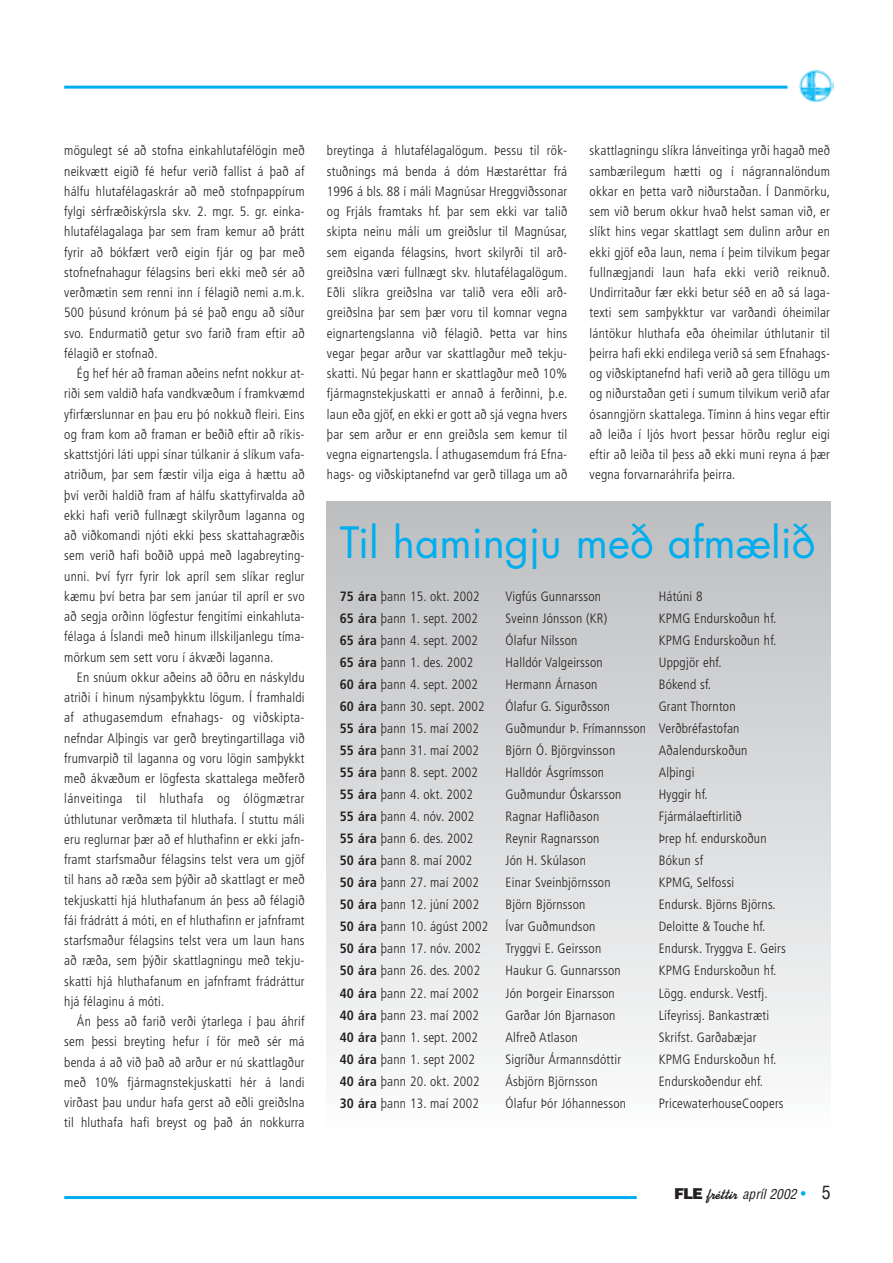
<style>
.page{position:relative;width:893px;height:1263px;background:#fff}
.page>*{position:absolute;margin:0;border:0;box-sizing:border-box;transform-origin:0 0}
.t1{font:42px "Futura";color:#00aeef}
.t2{font:300 condensed 13.5px/20.2px "Frutiger";letter-spacing:.015em;color:#231f20;text-align:justify}
.t3{font:italic condensed 13.5px "Helvetica";color:#231f20}
.s1{font-weight:700}
.s2{font-weight:900;font-style:normal;font-stretch:normal;font-size:15px}
.s3{font-family:"Koffee D";font-weight:700;font-style:normal;font-stretch:normal;font-size:15px}
.s4{font-style:normal;font-size:15px;color:#00aeef}
.s5{font-style:normal;font-size:18px}
</style>
<div class="page">
<hr style="left:64px;top:86px;width:723px;height:3px;background:#00aeef">
<hr style="left:64px;top:1196px;width:572px;height:3px;background:#00aeef">
<img style="left:798px;top:70px;width:35px;height:33px">
<div style="left:327px;top:502px;width:503px;height:625px;background:linear-gradient(to bottom,#bcbec0,#fbfcfc)"></div>
<p class="t2" style="left:64px;top:142px;width:242px">mögulegt sé að stofna einkahlutafélögin með neikvætt eigið fé hefur verið fallist á það af hálfu hlutafélagaskrár að með stofnpappírum fylgi sérfræðiskýrsla skv. 2. mgr. 5. gr. einka&shy;hlutafélagalaga þar sem fram kemur að þrátt fyrir að bókfært verð eigin fjár og þar með stofnefnahagur félagsins beri ekki með sér að verðmætin sem renni inn í félagið nemi a.m.k.<br>500 þúsund krónum þá sé það engu að síður svo. Endurmatið getur svo farið fram eftir að félagið er stofnað.</p>
<p class="t2" style="left:64px;top:364px;width:242px;text-indent:13px">Ég hef hér að framan aðeins nefnt nokkur at&shy;riði sem valdið hafa vandkvæðum í framkvæmd yfirfærslunnar en þau eru þó nokkuð fleiri. Eins og fram kom að framan er beðið eftir að ríkis&shy;skattstjóri láti uppi sínar túlkanir á slíkum vafa&shy;atriðum, þar sem fæstir vilja eiga á hættu að því verði haldið fram af hálfu skattyfirvalda að ekki hafi verið fullnægt skilyrðum laganna og að viðkomandi njóti ekki þess skattahagræðis sem verið hafi boðið uppá með lagabreyting&shy;unni. Því fyrr fyrir lok apríl sem slíkar reglur kæmu því betra þar sem janúar til apríl er svo að segja orðinn lögfestur fengitími einkahluta&shy;félaga á Íslandi með hinum illskiljanlegu tíma&shy;mörkum sem sett voru í ákvæði laganna.</p>
<p class="t2" style="left:64px;top:668px;width:242px;text-indent:13px">En snúum okkur aðeins að öðru en náskyldu atriði í hinum nýsamþykktu lögum. Í framhaldi af athugasemdum efnahags- og viðskipta&shy;nefndar Alþingis var gerð breytingartillaga við frumvarpið til laganna og voru lögin samþykkt með ákvæðum er lögfesta skattalega meðferð lánveitinga til hluthafa og ólögmætrar úthlutunar verðmæta til hluthafa. Í stuttu máli eru reglurnar þær að ef hluthafinn er ekki jafn&shy;framt starfsmaður félagsins telst vera um gjöf til hans að ræða sem þýðir að skattlagt er með tekjuskatti hjá hluthafanum án þess að félagið fái frádrátt á móti, en ef hluthafinn er jafnframt starfsmaður félagsins telst vera um laun hans að ræða, sem þýðir skattlagningu með tekju&shy;skatti hjá hluthafanum en jafnframt frádráttur hjá félaginu á móti.</p>
<p class="t2" style="left:64px;top:1012px;width:242px;text-indent:13px">Án þess að farið verði ýtarlega í þau áhrif sem þessi breyting hefur í för með sér má benda á að við það að arður er nú skattlagður með 10% fjármagnstekjuskatti hér á landi virðast þau undur hafa gerst að eðli greiðslna til hluthafa hafi breyst og það án nokkurra</p>
<p class="t2" style="left:327px;top:142px;width:242px">breytinga á hlutafélagalögum. Þessu til rök&shy;stuðnings má benda á dóm Hæstaréttar frá 1996 á bls. 88 í máli Magnúsar Hreggviðssonar og Frjáls framtaks hf. þar sem ekki var talið skipta neinu máli um greiðslur til Magnúsar, sem eiganda félagsins, hvort skilyrði til arð&shy;greiðslna væri fullnægt skv. hlutafélagalögum.<br>Eðli slíkra greiðslna var talið vera eðli arð&shy;greiðslna þar sem þær voru til komnar vegna eignartengslanna við félagið. Þetta var hins vegar þegar arður var skattlagður með tekju&shy;skatti. Nú þegar hann er skattlagður með 10% fjármagnstekjuskatti er annað á ferðinni, þ.e. laun eða gjöf, en ekki er gott að sjá vegna hvers þar sem arður er enn greiðsla sem kemur til vegna eignartengsla. Í athugasemdum frá Efna&shy;hags- og viðskiptanefnd var gerð tillaga um að</p>
<p class="t2" style="left:589px;top:142px;width:242px">skattlagningu slíkra lánveitinga yrði hagað með sambærilegum hætti og í nágrannalöndum okkar en þetta varð niðurstaðan. Í Danmörku, sem við berum okkur hvað helst saman við, er slíkt hins vegar skattlagt sem dulinn arður en ekki gjöf eða laun, nema í þeim tilvikum þegar fullnægjandi laun hafa ekki verið reiknuð.<br>Undirritaður fær ekki betur séð en að sá laga&shy;texti sem samþykktur var varðandi óheimilar lántökur hluthafa eða óheimilar úthlutanir til þeirra hafi ekki endilega verið sá sem Efnahags&shy;og viðskiptanefnd hafi verið að gera tillögu um og niðurstaðan geti í sumum tilvikum verið afar ósanngjörn skattalega. Tíminn á hins vegar eftir að leiða í ljós hvort þessar hörðu reglur eigi eftir að leiða til þess að ekki muni reyna á þær vegna forvarnaráhrifa þeirra.</p>
<h1 class="t1" style="left:340px;top:523px;width:477px">Til hamingju með afmælið</h1>
<p class="t2" style="left:340px;top:587px;width:141px"><span class="s1">75 ára</span> þann 15. okt. 2002</p>
<p class="t2" style="left:505px;top:587px;width:97px">Vigfús Gunnarsson</p>
<p class="t2" style="left:658px;top:587px;width:45px">Hátúni 8</p>
<p class="t2" style="left:340px;top:609px;width:140px"><span class="s1">65 ára</span> þann 1. sept. 2002</p>
<p class="t2" style="left:505px;top:609px;width:103px">Sveinn Jónsson (KR)</p>
<p class="t2" style="left:658px;top:609px;width:119px">KPMG Endurskoðun hf.</p>
<p class="t2" style="left:340px;top:631px;width:140px"><span class="s1">65 ára</span> þann 4. sept. 2002</p>
<p class="t2" style="left:505px;top:631px;width:73px">Ólafur Nilsson</p>
<p class="t2" style="left:658px;top:631px;width:119px">KPMG Endurskoðun hf.</p>
<p class="t2" style="left:340px;top:653px;width:135px"><span class="s1">65 ára</span> þann 1. des. 2002</p>
<p class="t2" style="left:505px;top:653px;width:99px">Halldór Valgeirsson</p>
<p class="t2" style="left:658px;top:653px;width:64px">Uppgjör ehf.</p>
<p class="t2" style="left:340px;top:675px;width:140px"><span class="s1">60 ára</span> þann 4. sept. 2002</p>
<p class="t2" style="left:505px;top:675px;width:93px">Hermann Árnason</p>
<p class="t2" style="left:658px;top:675px;width:54px">Bókend sf.</p>
<p class="t2" style="left:340px;top:697px;width:146px"><span class="s1">60 ára</span> þann 30. sept. 2002</p>
<p class="t2" style="left:505px;top:697px;width:106px">Ólafur G. Sigurðsson</p>
<p class="t2" style="left:658px;top:697px;width:78px">Grant Thornton</p>
<p class="t2" style="left:340px;top:719px;width:141px"><span class="s1">55 ára</span> þann 15. maí 2002</p>
<p class="t2" style="left:505px;top:719px;width:235px">Guðmundur Þ. Frímannsson Verðbréfastofan</p>
<p class="t2" style="left:340px;top:741px;width:141px"><span class="s1">55 ára</span> þann 31. maí 2002</p>
<p class="t2" style="left:505px;top:741px;width:111px">Björn Ó. Björgvinsson</p>
<p class="t2" style="left:658px;top:741px;width:90px">Aðalendurskoðun</p>
<p class="t2" style="left:340px;top:763px;width:140px"><span class="s1">55 ára</span> þann 8. sept. 2002</p>
<p class="t2" style="left:505px;top:763px;width:100px">Halldór Ásgrímsson</p>
<p class="t2" style="left:658px;top:763px;width:37px">Alþingi</p>
<p class="t2" style="left:340px;top:785px;width:135px"><span class="s1">55 ára</span> þann 4. okt. 2002</p>
<p class="t2" style="left:505px;top:785px;width:117px">Guðmundur Óskarsson</p>
<p class="t2" style="left:658px;top:785px;width:50px">Hyggir hf.</p>
<p class="t2" style="left:340px;top:807px;width:136px"><span class="s1">55 ára</span> þann 4. nóv. 2002</p>
<p class="t2" style="left:505px;top:807px;width:95px">Ragnar Hafliðason</p>
<p class="t2" style="left:658px;top:807px;width:85px">Fjármálaeftirlitið</p>
<p class="t2" style="left:340px;top:829px;width:135px"><span class="s1">55 ára</span> þann 6. des. 2002</p>
<p class="t2" style="left:505px;top:829px;width:95px">Reynir Ragnarsson</p>
<p class="t2" style="left:658px;top:829px;width:109px">Þrep hf. endurskoðun</p>
<p class="t2" style="left:340px;top:852px;width:134px"><span class="s1">50 ára</span> þann 8. maí 2002</p>
<p class="t2" style="left:505px;top:852px;width:82px">Jón H. Skúlason</p>
<p class="t2" style="left:658px;top:852px;width:46px">Bókun sf</p>
<p class="t2" style="left:340px;top:874px;width:141px"><span class="s1">50 ára</span> þann 27. maí 2002</p>
<p class="t2" style="left:505px;top:874px;width:107px">Einar Sveinbjörnsson</p>
<p class="t2" style="left:658px;top:874px;width:77px">KPMG, Selfossi</p>
<p class="t2" style="left:340px;top:896px;width:141px"><span class="s1">50 ára</span> þann 12. júní 2002</p>
<p class="t2" style="left:505px;top:896px;width:81px">Björn Björnsson</p>
<p class="t2" style="left:658px;top:896px;width:118px">Endursk. Björns Björns.</p>
<p class="t2" style="left:340px;top:918px;width:150px"><span class="s1">50 ára</span> þann 10. ágúst 2002</p>
<p class="t2" style="left:505px;top:918px;width:91px">Ívar Guðmundson</p>
<p class="t2" style="left:658px;top:918px;width:108px">Deloitte &amp; Touche hf.</p>
<p class="t2" style="left:340px;top:940px;width:143px"><span class="s1">50 ára</span> þann 17. nóv. 2002</p>
<p class="t2" style="left:505px;top:940px;width:97px">Tryggvi E. Geirsson</p>
<p class="t2" style="left:658px;top:940px;width:129px">Endursk. Tryggva E. Geirs</p>
<p class="t2" style="left:340px;top:962px;width:142px"><span class="s1">50 ára</span> þann 26. des. 2002</p>
<p class="t2" style="left:505px;top:962px;width:117px">Haukur G. Gunnarsson</p>
<p class="t2" style="left:658px;top:962px;width:119px">KPMG Endurskoðun hf.</p>
<p class="t2" style="left:340px;top:984px;width:141px"><span class="s1">40 ára</span> þann 22. maí 2002</p>
<p class="t2" style="left:505px;top:984px;width:111px">Jón Þorgeir Einarsson</p>
<p class="t2" style="left:658px;top:984px;width:110px">Lögg. endursk. Vestfj.</p>
<p class="t2" style="left:340px;top:1006px;width:141px"><span class="s1">40 ára</span> þann 23. maí 2002</p>
<p class="t2" style="left:505px;top:1006px;width:111px">Garðar Jón Bjarnason</p>
<p class="t2" style="left:658px;top:1006px;width:112px">Lífeyrissj. Bankastræti</p>
<p class="t2" style="left:340px;top:1028px;width:140px"><span class="s1">40 ára</span> þann 1. sept. 2002</p>
<p class="t2" style="left:505px;top:1028px;width:74px">Alfreð Atlason</p>
<p class="t2" style="left:658px;top:1028px;width:99px">Skrifst. Garðabæjar</p>
<p class="t2" style="left:340px;top:1050px;width:137px"><span class="s1">40 ára</span> þann 1. sept 2002</p>
<p class="t2" style="left:505px;top:1050px;width:117px">Sigríður Ármannsdóttir</p>
<p class="t2" style="left:658px;top:1050px;width:119px">KPMG Endurskoðun hf.</p>
<p class="t2" style="left:340px;top:1072px;width:141px"><span class="s1">40 ára</span> þann 20. okt. 2002</p>
<p class="t2" style="left:505px;top:1072px;width:93px">Ásbjörn Björnsson</p>
<p class="t2" style="left:658px;top:1072px;width:106px">Endurskoðendur ehf.</p>
<p class="t2" style="left:340px;top:1094px;width:141px"><span class="s1">30 ára</span> þann 13. maí 2002</p>
<p class="t2" style="left:505px;top:1094px;width:122px">Ólafur Þór Jóhannesson</p>
<p class="t2" style="left:658px;top:1094px;width:126px">PricewaterhouseCoopers</p>
<p class="t3" style="left:674px;top:1189px;width:158px"><span class="s2">FLE</span> <span class="s3">fréttir</span> apríl 2002 <span class="s4">•</span> <span class="s5">5</span></p>
</div>
